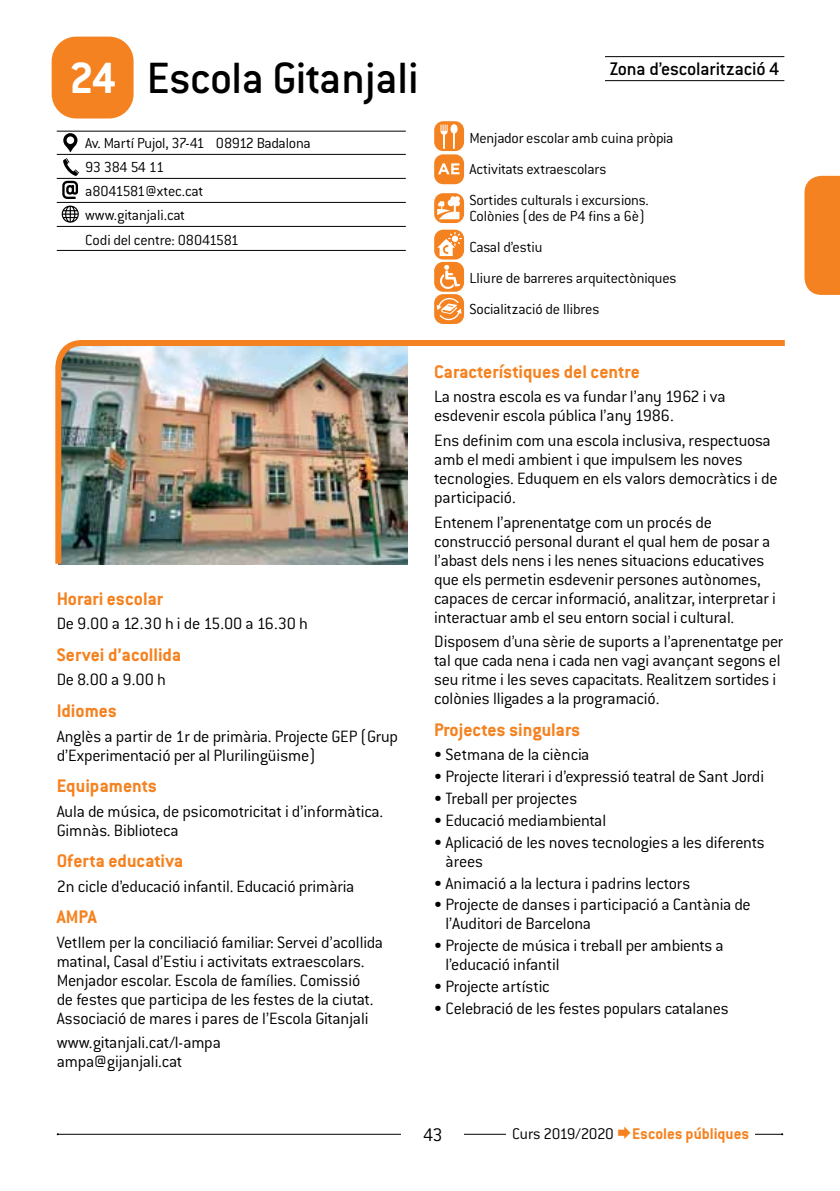
<style>
.page{position:relative;width:840px;height:1191px;background:#fff}
.page>*{position:absolute;margin:0;border:0;box-sizing:border-box;transform-origin:0 0}
.t1{font:500 48px "Conduit ITC";letter-spacing:-.01em;color:#000}
.t2{font:700 20px "Conduit ITC";color:#f58220}
.t3{font:500 20px "Conduit ITC";letter-spacing:-.01em;color:#000}
.t4{font:300 20px "Conduit ITC";color:#000}
.t5{font:300 18px/19px "Conduit ITC";letter-spacing:-.015em;color:#000}
.t6{font:700 17px "Conduit ITC";color:#f58220}
.t7{font:300 16px/31px "Conduit ITC";letter-spacing:-.01em;color:#000}
.s1{font-weight:700;color:#fff}
.s2{font-weight:300;color:#000}
</style>
<div class="page">
<div style="left:52px;top:37px;width:81px;height:81px;background:#f58220;border-radius:25px"></div>
<hr style="left:58px;top:1134px;width:723px;height:1px;background:#000">
<div style="left:401px;top:1126px;width:63px;height:32px;background:#fff"></div>
<div style="left:506px;top:1125px;width:248px;height:18px;background:#fff"></div>
<div style="left:804px;top:176px;width:35px;height:119px;background:#f58220"></div>
<hr style="left:57px;top:131px;width:348px;height:1px;background:#000">
<svg style="left:63px;top:133px;width:14px;height:19px"></svg>
<svg style="left:62px;top:158px;width:17px;height:41px"></svg>
<svg style="left:62px;top:206px;width:17px;height:17px"></svg>
<svg style="left:434px;top:121px;width:30px;height:63px"></svg>
<svg style="left:434px;top:193px;width:30px;height:30px"></svg>
<hr style="left:57px;top:154px;width:348px;height:1px;background:#000">
<hr style="left:57px;top:178px;width:348px;height:1px;background:#000">
<hr style="left:57px;top:202px;width:348px;height:1px;background:#000">
<hr style="left:57px;top:226px;width:348px;height:1px;background:#000">
<hr style="left:57px;top:250px;width:348px;height:1px;background:#000">
<hr style="left:604px;top:56px;width:179px;height:1px;background:#000">
<hr style="left:604px;top:80px;width:179px;height:1px;background:#000">
<svg style="left:434px;top:230px;width:30px;height:94px"></svg>
<img style="left:55px;top:340px;width:730px;height:225px">
<h1 class="t1" style="left:69px;top:51px;width:350px"><span class="s1">24</span> Escola Gitanjali</h1>
<p class="t7" style="left:85px;top:131px;width:227px;line-height:24px">Av. Martí Pujol, 37-41 08912 Badalona<br>93 384 54 11<br>a8041581@xtec.cat<br>www.gitanjali.cat<br>Codi del centre: 08041581</p>
<p class="t3" style="left:609px;top:57px;width:171px">Zona d’escolarització 4</p>
<p class="t7" style="left:469px;top:123px;width:205px">Menjador escolar amb cuina pròpia<br>Activitats extraescolars<br>Sortides culturals i excursions.</p>
<p class="t7" style="left:469px;top:201px;width:208px">Colònies (des de P4 fins a 6è)<br>Casal d’estiu<br>Lliure de barreres arquitectòniques<br>Socialització de llibres</p>
<p class="t2" style="left:57px;top:587px;width:108px">Horari escolar</p>
<p class="t5" style="left:57px;top:614px;width:252px">De 9.00 a 12.30 h i de 15.00 a 16.30 h</p>
<p class="t2" style="left:57px;top:643px;width:126px">Servei d’acollida</p>
<p class="t5" style="left:57px;top:670px;width:110px">De 8.00 a 9.00 h</p>
<p class="t2" style="left:57px;top:699px;width:62px">Idiomes</p>
<p class="t5" style="left:57px;top:726px;width:342px">Anglès a partir de 1r de primària. Projecte GEP (Grup d’Experimentació per al Plurilingüisme)</p>
<p class="t2" style="left:57px;top:774px;width:102px">Equipaments</p>
<p class="t5" style="left:57px;top:801px;width:328px">Aula de música, de psicomotricitat i d’informàtica.<br>Gimnàs. Biblioteca</p>
<p class="t2" style="left:57px;top:849px;width:128px">Oferta educativa</p>
<p class="t5" style="left:57px;top:876px;width:299px">2n cicle d’educació infantil. Educació primària</p>
<p class="t2" style="left:57px;top:905px;width:41px">AMPA</p>
<p class="t5" style="left:57px;top:932px;width:327px">Vetllem per la conciliació familiar: Servei d’acollida matinal, Casal d’Estiu i activitats extraescolars.<br>Menjador escolar. Escola de famílies. Comissió<br>de festes que participa de les festes de la ciutat.<br>Associació de mares i pares de l’Escola Gitanjali</p>
<p class="t5" style="left:57px;top:1033px;width:165px">www.gitanjali.cat/l-ampa ampa@gijanjali.cat</p>
<p class="t2" style="left:434px;top:359px;width:207px">Característiques del centre</p>
<p class="t5" style="left:434px;top:387px;width:293px">La nostra escola es va fundar l’any 1962 i va esdevenir escola pública l’any 1986.</p>
<p class="t5" style="left:434px;top:431px;width:345px">Ens definim com una escola inclusiva, respectuosa amb el medi ambient i que impulsem les noves tecnologies. Eduquem en els valors democràtics i de participació.</p>
<p class="t5" style="left:434px;top:512px;width:343px">Entenem l’aprenentatge com un procés de construcció personal durant el qual hem de posar a l’abast dels nens i les nenes situacions educatives que els permetin esdevenir persones autònomes, capaces de cercar informació, analitzar, interpretar i interactuar amb el seu entorn social i cultural.</p>
<p class="t5" style="left:434px;top:632px;width:350px">Disposem d’una sèrie de suports a l’aprenentatge per tal que cada nena i cada nen vagi avançant segons el seu ritme i les seves capacitats. Realitzem sortides i colònies lligades a la programació.</p>
<p class="t2" style="left:434px;top:717px;width:148px">Projectes singulars</p>
<p class="t5" style="left:434px;top:745px;width:157px">• Setmana de la ciència</p>
<p class="t5" style="left:434px;top:767px;width:331px">• Projecte literari i d’expressió teatral de Sant Jordi</p>
<p class="t5" style="left:434px;top:789px;width:144px">• Treball per projectes</p>
<p class="t5" style="left:434px;top:811px;width:173px">• Educació mediambiental</p>
<p class="t5" style="left:445px;top:832px;width:320px;text-indent:-11px">• Aplicació de les noves tecnologies a les diferents àrees</p>
<p class="t5" style="left:434px;top:873px;width:257px">• Animació a la lectura i padrins lectors</p>
<p class="t5" style="left:445px;top:895px;width:306px;text-indent:-11px">• Projecte de danses i participació a Cantània de l’Auditori de Barcelona</p>
<p class="t5" style="left:445px;top:936px;width:279px;text-indent:-11px">• Projecte de música i treball per ambients a l’educació infantil</p>
<p class="t5" style="left:434px;top:977px;width:117px">• Projecte artístic</p>
<p class="t5" style="left:434px;top:999px;width:296px">• Celebració de les festes populars catalanes</p>
<p class="t4" style="left:423px;top:1124px;width:21px">43</p>
<p class="t6" style="left:512px;top:1123px;width:238px"><span class="s2">Curs 2019/2020</span> Escoles públiques</p>
</div>
